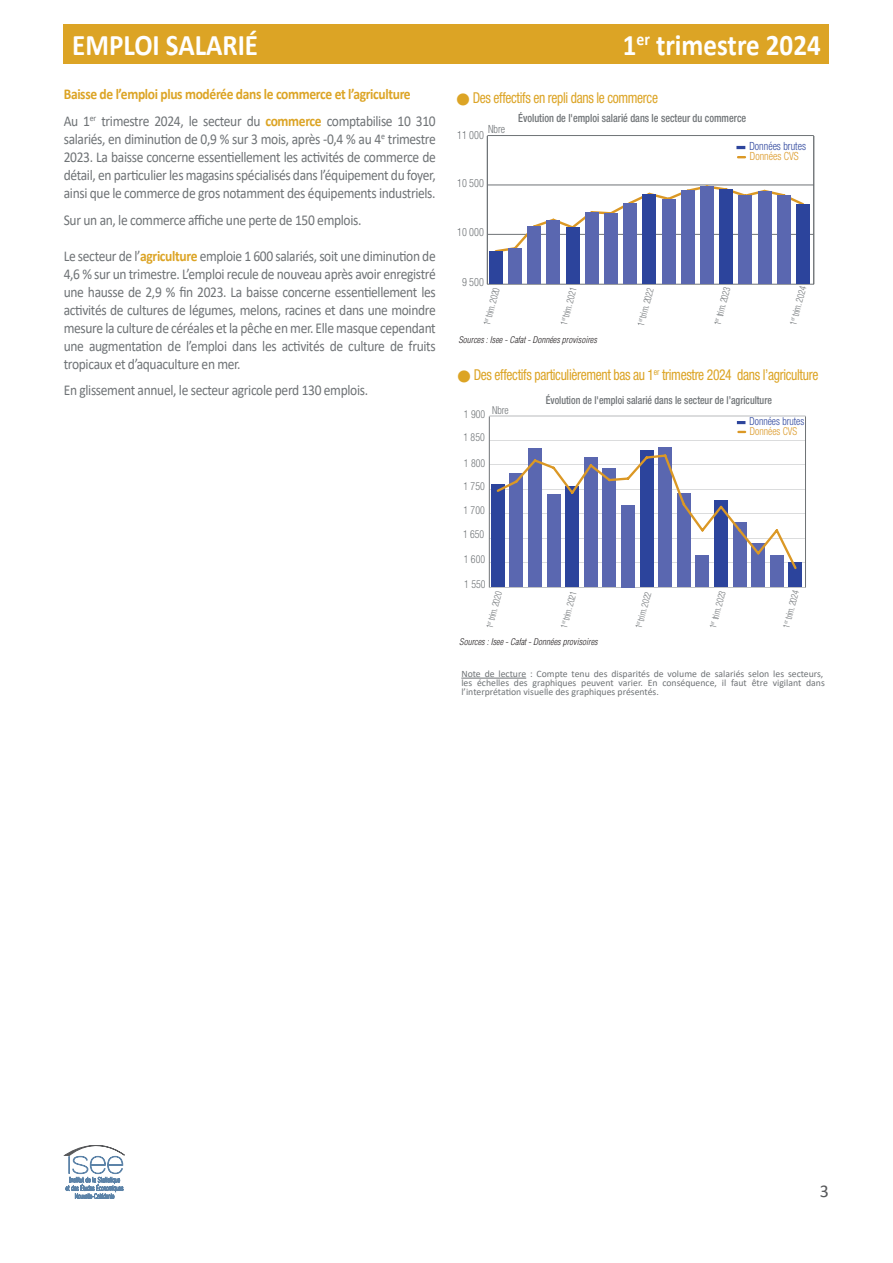
<style>
.page{position:relative;width:893px;height:1263px;background:#fff}
.page>*{position:absolute;margin:0;border:0;box-sizing:border-box;transform-origin:0 0}
.t1{font:700 30px "Calibri";color:#fff;scale:.9 1}
.t2{font:18px "Calibri";color:#57585a}
.t3{font:700 17.55px "Calibri";color:#fff;scale:.9 1}
.t4{font:15px/18px "Calibri";letter-spacing:-.025em;color:#6f7376;text-align:justify;scale:.9 1}
.t5{font:700 15px/26.5px "Calibri";letter-spacing:-.025em;color:#dca425;scale:.9 1}
.t6{font:condensed 15px "Helvetica Neue LT Std";letter-spacing:-.025em;color:#dca425;scale:.9 1}
.t7{font:12px "Webdings";color:#dca425}
.t8{font:500 condensed 11.25px "Helvetica Neue";color:#6f7376;scale:.9 1}
.t9{font:300 condensed 11.25px "Helvetica Neue";color:#6f7376;scale:.9 1}
.t10{font:300 condensed 11.25px "Helvetica Neue";color:#2c449c;scale:.9 1}
.t11{font:300 condensed 11.25px "Helvetica Neue";color:#db9825;scale:.9 1}
.t12{font:500 condensed 10.95px "Helvetica Neue";color:#6f7376;scale:.9 1}
.t13{font:300 condensed 10.95px "Helvetica Neue";color:#6f7376;scale:.9 1}
.t14{font:300 condensed 10.95px "Helvetica Neue";color:#2c449c;scale:.9 1}
.t15{font:300 condensed 10.95px "Helvetica Neue";color:#db9825;scale:.9 1}
.t16{font:9.75px/9px "Calibri";color:#6f7376;text-align:right}
.t17{font:300 condensed 9.6px "Helvetica Neue";color:#6f7376;scale:.9 1}
.t18{font:300 condensed 9.3px "Helvetica Neue";color:#6f7376;scale:.9 1}
.t19{font:italic 300 condensed 9px "Helvetica";color:#231f20}
.t20{font:8.7px "Calibri";color:#6f7376;scale:.9 1}
.t21{font:condensed 8.7px "Helvetica Neue LT Std";color:#dca425;scale:.9 1}
.s1{font-weight:400;color:#6f7376}
.s2{font-weight:700;color:#dca425}
.s3{font-size:15px}
</style>
<div class="page">
<div style="left:64px;top:24px;width:765px;height:40px;background:#dca425"></div>
<hr style="left:487px;top:284px;width:327px;height:1px;background:#6f7376">
<hr style="left:813px;top:136px;width:1px;height:148px;background:#6f7376">
<hr style="left:487px;top:136px;width:1px;height:148px;background:#6f7376">
<hr style="left:487px;top:234px;width:327px;height:1px;background:#6f7376">
<hr style="left:487px;top:185px;width:327px;height:1px;background:#6f7376">
<hr style="left:487px;top:135px;width:327px;height:1px;background:#6f7376">
<svg style="left:736px;top:146px;width:9px;height:3px"></svg>
<svg style="left:493px;top:156px;width:313px;height:98px"></svg>
<div style="left:489px;top:251px;width:14px;height:33px;background:#2c449c"></div>
<div style="left:508px;top:248px;width:14px;height:36px;background:#5a67b0"></div>
<div style="left:527px;top:227px;width:14px;height:57px;background:#5a67b0"></div>
<div style="left:546px;top:220px;width:14px;height:64px;background:#5a67b0"></div>
<div style="left:566px;top:227px;width:13px;height:57px;background:#2c449c"></div>
<div style="left:585px;top:212px;width:14px;height:72px;background:#5a67b0"></div>
<div style="left:604px;top:213px;width:14px;height:71px;background:#5a67b0"></div>
<div style="left:623px;top:203px;width:14px;height:81px;background:#5a67b0"></div>
<div style="left:642px;top:194px;width:14px;height:90px;background:#2c449c"></div>
<div style="left:662px;top:199px;width:13px;height:85px;background:#5a67b0"></div>
<div style="left:681px;top:191px;width:14px;height:93px;background:#5a67b0"></div>
<div style="left:700px;top:187px;width:14px;height:97px;background:#5a67b0"></div>
<div style="left:719px;top:189px;width:14px;height:95px;background:#2c449c"></div>
<div style="left:738px;top:196px;width:14px;height:88px;background:#5a67b0"></div>
<div style="left:758px;top:191px;width:13px;height:93px;background:#5a67b0"></div>
<div style="left:777px;top:195px;width:14px;height:89px;background:#5a67b0"></div>
<div style="left:796px;top:204px;width:14px;height:80px;background:#2c449c"></div>
<hr style="left:489px;top:416px;width:1px;height:171px;background:#6f7376">
<hr style="left:805px;top:416px;width:1px;height:171px;background:#6f7376">
<svg style="left:737px;top:421px;width:8px;height:3px"></svg>
<svg style="left:738px;top:431px;width:7px;height:2px"></svg>
<div style="left:491px;top:484px;width:13px;height:103px;background:#2c449c"></div>
<div style="left:510px;top:473px;width:13px;height:114px;background:#5a67b0"></div>
<div style="left:528px;top:449px;width:14px;height:138px;background:#5a67b0"></div>
<div style="left:547px;top:495px;width:13px;height:92px;background:#5a67b0"></div>
<div style="left:565px;top:486px;width:14px;height:101px;background:#2c449c"></div>
<div style="left:584px;top:457px;width:13px;height:130px;background:#5a67b0"></div>
<div style="left:603px;top:469px;width:13px;height:118px;background:#5a67b0"></div>
<div style="left:621px;top:505px;width:14px;height:82px;background:#5a67b0"></div>
<div style="left:640px;top:451px;width:13px;height:136px;background:#2c449c"></div>
<div style="left:658px;top:447px;width:14px;height:140px;background:#5a67b0"></div>
<div style="left:677px;top:493px;width:13px;height:94px;background:#5a67b0"></div>
<div style="left:696px;top:555px;width:13px;height:32px;background:#5a67b0"></div>
<div style="left:714px;top:501px;width:14px;height:86px;background:#2c449c"></div>
<div style="left:733px;top:522px;width:13px;height:65px;background:#5a67b0"></div>
<div style="left:751px;top:543px;width:14px;height:44px;background:#5a67b0"></div>
<div style="left:770px;top:555px;width:13px;height:32px;background:#5a67b0"></div>
<div style="left:789px;top:562px;width:13px;height:25px;background:#2c449c"></div>
<svg style="left:495px;top:453px;width:303px;height:118px"></svg>
<svg style="left:64px;top:1145px;width:61px;height:54px"></svg>
<hr style="left:461px;top:678px;width:65px;height:1px;background:#6f7376">
<h1 class="t1" style="left:72px;top:24px;width:208px">EMPLOI SALARIÉ</h1>
<p class="t5" style="left:101px;top:81px;width:373px;text-indent:-38px">Baisse de ’l emploi plus modérée dans le commerce et ’l agriculture <span class="s1">trimestre 2024, le secteur du</span> commerce <span class="s1">comptabilise 10 310</span></p>
<p class="t4" style="left:64px;top:112px;width:31px">Au 1</p>
<p class="t20" style="left:90px;top:112px;width:9px">er</p>
<p class="t4" style="left:64px;top:130px;width:344px">salariés, en diminution de 0,9 % sur 3 mois, après -0,4 % au</p>
<p class="t4" style="left:64px;top:130px;width:415px;text-indent:324px">trimestre 2023. La baisse concerne essentiellement les activités de commerce de détail en, particulier les magasins spécialisés dans ’léquipement du foyer, ainsi que le commerce de gros notamment des équipements industriels.</p>
<p class="t4" style="left:64px;top:210px;width:332px">Sur un an le, commerce affiche une perte de 150 emplois.</p>
<p class="t4" style="left:64px;top:246px;width:415px">Le secteur de ’l <span class="s2">agriculture</span> emploie 1 600 salariés, soit une diminution de 4,6 % sur un trimestre ’L. emploi recule de nouveau après avoir enregistré une hausse de 2,9 % fin 2023. La baisse concerne essentiellement les activités de cultures de légumes, melons, racines et dans une moindre mesure la culture de céréales et la pêche en mer. Elle masque cependant une augmentation de ’lemploi dans les activités de culture de fruits tropicaux et ’daquaculture en mer.</p>
<p class="t4" style="left:64px;top:381px;width:340px">En glissement annuel le, secteur agricole perd 130 emplois.</p>
<p class="t20" style="left:374px;top:130px;width:13px">e<span class="s3">4</span></p>
<h1 class="t1" style="left:656px;top:24px;width:184px">trimestre 2024</h1>
<h1 class="t1" style="left:623px;top:24px;width:17px">1</h1>
<p class="t3" style="left:636px;top:27px;width:17px">er</p>
<p class="t6" style="left:473px;top:89px;width:207px">Des effectifs en repli dans le commerce</p>
<p class="t7" style="left:457px;top:93px;width:13px">■</p>
<p class="t9" style="left:488px;top:123px;width:21px">Nbre</p>
<p class="t9" style="left:457px;top:129px;width:31px">11 000</p>
<p class="t9" style="left:457px;top:176px;width:31px">10 500</p>
<p class="t8" style="left:518px;top:112px;width:255px">Évolution de 'l emploi salarié dans le secteur du commerce</p>
<p class="t10" style="left:749px;top:140px;width:64px">Données brutes</p>
<p class="t11" style="left:750px;top:150px;width:56px">Données CVS</p>
<p class="t9" style="left:457px;top:226px;width:31px">10 000</p>
<p class="t9" style="left:462px;top:275px;width:26px">9 500</p>
<p class="t17" style="left:481px;top:324px;width:45px;rotate:-75deg">1 trim. 2020</p>
<p class="t17" style="left:714px;top:315px;width:36px;rotate:-75deg">trim. 2023</p>
<p class="t17" style="left:790px;top:315px;width:36px;rotate:-75deg">trim. 2024</p>
<p class="t19" style="left:458px;top:335px;width:140px">Sources : Isee - Cafat - Données provisoires</p>
<p class="t17" style="left:635px;top:324px;width:45px;rotate:-75deg">1 trim. 2022</p>
<p class="t17" style="left:558px;top:324px;width:45px;rotate:-75deg">1 trim 2021</p>
<p class="t6" style="left:474px;top:366px;width:202px">Des effectifs particulièrement bas au 1</p>
<p class="t6" style="left:662px;top:366px;width:175px">trimestre 2024 dans ’l agriculture</p>
<p class="t21" style="left:654px;top:367px;width:8px">er</p>
<p class="t7" style="left:458px;top:371px;width:13px">■</p>
<p class="t13" style="left:492px;top:403px;width:20px">Nbre</p>
<p class="t13" style="left:464px;top:407px;width:25px">1 900</p>
<p class="t13" style="left:463px;top:431px;width:25px">1 850</p>
<p class="t12" style="left:546px;top:393px;width:253px">Évolution de 'l emploi salarié dans le secteur de ’l agriculture</p>
<p class="t14" style="left:749px;top:415px;width:62px">Données brutes</p>
<p class="t15" style="left:750px;top:425px;width:54px">Données CVS</p>
<p class="t13" style="left:464px;top:456px;width:25px">1 800</p>
<p class="t13" style="left:463px;top:480px;width:25px">1 750</p>
<p class="t13" style="left:463px;top:504px;width:25px">1 700</p>
<p class="t13" style="left:463px;top:528px;width:25px">1 650</p>
<p class="t13" style="left:464px;top:552px;width:25px">1 600</p>
<p class="t13" style="left:464px;top:578px;width:25px">1 550</p>
<p class="t18" style="left:484px;top:627px;width:44px;rotate:-75deg">1 trim 2020</p>
<p class="t18" style="left:710px;top:618px;width:35px;rotate:-75deg">trim. 2023</p>
<p class="t18" style="left:783px;top:618px;width:35px;rotate:-75deg">trim. 2024</p>
<p class="t18" style="left:633px;top:627px;width:44px;rotate:-75deg">1 trim 2022</p>
<p class="t18" style="left:559px;top:626px;width:44px;rotate:-75deg">1 trim 2021</p>
<p class="t19" style="left:459px;top:636px;width:140px">Sources : Isee - Cafat - Données provisoires</p>
<p class="t16" style="left:461px;top:669px;width:365px">Note de lecture : Compte tenu des disparités de volume de salariés selon les secteurs, dans</p>
<p class="t16" style="left:477px;top:678px;width:34px">échelles</p>
<p class="t16" style="left:662px;top:678px;width:56px">conséquence,</p>
<p class="t16" style="left:752px;top:678px;width:18px">être</p>
<p class="t16" style="left:731px;top:678px;width:17px">faut</p>
<p class="t16" style="left:461px;top:678px;width:199px;text-align:left">les<br>’l interprétation visuelle des graphiques présentés.</p>
<p class="t16" style="left:533px;top:678px;width:45px">graphiques</p>
<p class="t16" style="left:722px;top:678px;width:6px">il</p>
<p class="t16" style="left:773px;top:678px;width:30px">vigilant</p>
<p class="t16" style="left:514px;top:678px;width:15px">des</p>
<p class="t16" style="left:619px;top:678px;width:26px">varier.</p>
<p class="t16" style="left:648px;top:678px;width:11px">En</p>
<p class="t16" style="left:581px;top:678px;width:34px">peuvent</p>
<p class="t2" style="left:820px;top:1179px;width:11px">3</p>
</div>
